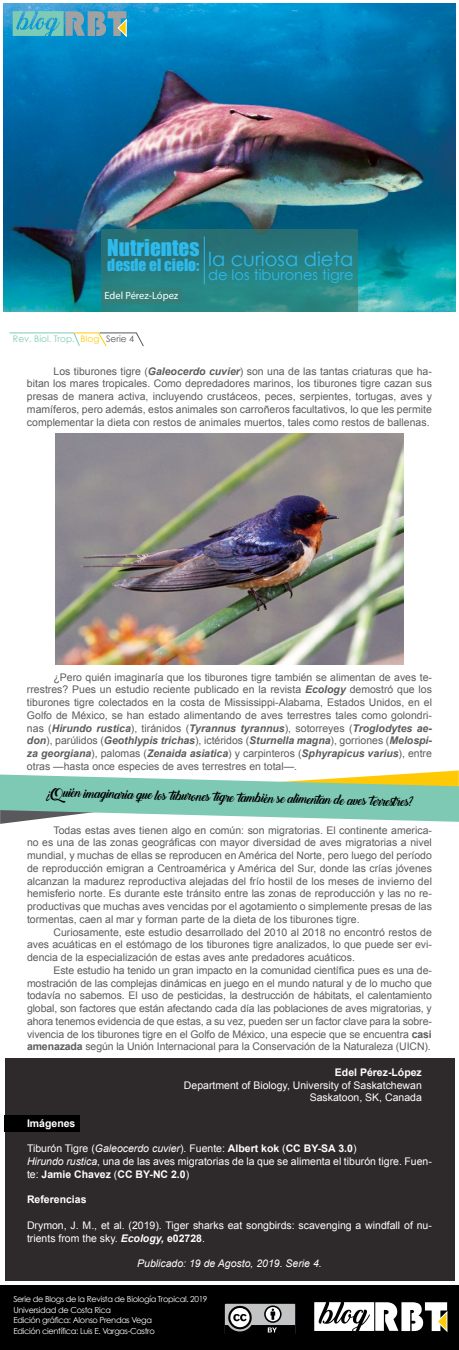
<style>
.page{position:relative;width:459px;height:1350px;background:#fff}
.page>*{position:absolute;margin:0;border:0;box-sizing:border-box;transform-origin:0 0}
.t1{font:21.38px "Impact";color:#2fb9ec}
.t2{font:19.42px "Century Gothic";color:#2fb9ec}
.t3{font:14.55px "Century Gothic";color:#2fb9ec}
.t4{font:12px "Backto Black Demo";color:#000}
.t5{font:10.5px/12.8px "Arial";color:#5c5c5e;text-align:justify}
.t6{font:10.5px/12.8px "Arial";color:#fff}
.t7{font:700 10.5px "Arial";color:#fff}
.t8{font:italic 10.5px "Arial";color:#fff}
.t9{font:10.5px "Myriad Pro";color:#fff}
.t10{font:9px "Century Gothic";color:#7ecbb5}
.t11{font:8.25px/10.5px "Century Gothic";letter-spacing:-.04em;color:#fff}
.s1{color:#ffcb05}
.s2{color:#58595b}
.s3{font-weight:700;font-style:italic}
.s4{font-weight:700}
.s5{font-style:italic}
</style>
<div class="page">
<div style="left:5px;top:1059px;width:450px;height:222px;background:#2e292b"></div>
<div style="left:5px;top:1115px;width:75px;height:16px;background:#000"></div>
<div style="left:0;top:1285px;width:459px;height:65px;background:#000"></div>
<svg style="left:314px;top:1302px;width:134px;height:31px"></svg>
<svg style="left:224px;top:1303px;width:72px;height:31px"></svg>
<img style="left:4px;top:4px;width:451px;height:308px">
<svg style="left:13px;top:11px;width:114px;height:26px;background:#6bacb5"></svg>
<svg style="left:101px;top:230px;width:257px;height:82px;background:#287d7e"></svg>
<div style="left:101px;top:288px;width:81px;height:16px;background:#33807a"></div>
<hr style="left:204px;top:236px;width:1px;height:48px;background:#2fb9ec">
<svg style="left:9px;top:332px;width:135px;height:15px"></svg>
<svg style="left:0;top:770px;width:459px;height:54px"></svg>
<img style="left:56px;top:433px;width:347px;height:232px">
<h1 class="t1" style="left:107px;top:231px;width:94px">Nutrientes</h1>
<h2 class="t2" style="left:107px;top:247px;width:248px"><sub>desde</sub> <sub>el</sub> <sub>cielo:</sub> la curiosa dieta</h2>
<h3 class="t3" style="left:208px;top:266px;width:147px">de los tiburones tigre</h3>
<p class="t9" style="left:104px;top:289px;width:75px">Edel Pérez-López</p>
<p class="t10" style="left:13px;top:333px;width:123px">Rev. Biol. Trop. <span class="s1">Blog</span> <span class="s2">Serie 4</span></p>
<p class="t5" style="left:27px;top:365px;width:406px;text-indent:27px">Los tiburones tigre (<span class="s3">Galeocerdo cuvier</span>) son una de las tantas criaturas que ha&shy;bitan los mares tropicales. Como depredadores marinos, los tiburones tigre cazan sus presas de manera activa, incluyendo crustáceos, peces, serpientes, tortugas, aves y mamíferos, pero además, estos animales son carroñeros facultativos, lo que les permite complementar la dieta con restos de animales muertos, tales como restos de ballenas.</p>
<p class="t5" style="left:27px;top:671px;width:407px;text-indent:27px">¿Pero quién imaginaría que los tiburones tigre también se alimentan de aves te&shy;rrestres? Pues un estudio reciente publicado en la revista <span class="s3">Ecology</span> demostró que los tiburones tigre colectados en la costa de Mississippi-Alabama, Estados Unidos, en el Golfo de México, se han estado alimentando de aves terrestres tales como golondri&shy;nas (<span class="s3">Hirundo rustica</span>), tiránidos (<span class="s3">Tyrannus tyrannus</span>), sotorreyes (<span class="s3">Troglodytes ae&shy;don</span>), parúlidos (<span class="s3">Geothlypis trichas</span>), ictéridos (<span class="s3">Sturnella magna</span>), gorriones (<span class="s3">Melospi&shy;za georgiana</span>), palomas (<span class="s3">Zenaida asiatica</span>) y carpinteros (<span class="s3">Sphyrapicus varius</span>), entre otras —hasta once especies de aves terrestres en total—.</p>
<p class="t4" style="left:46px;top:784px;width:371px;rotate:2deg">¿Quién imaginaría que los tiburones tigre también se alimentan de aves terrestr es?</p>
<p class="t5" style="left:27px;top:824px;width:406px;text-indent:27px">Todas estas aves tienen algo en común: son migratorias. El continente america&shy;no es una de las zonas geográficas con mayor diversidad de aves migratorias a nivel mundial, y muchas de ellas se reproducen en América del Norte, pero luego del período de reproducción emigran a Centroamérica y América del Sur, donde las crías jóvenes alcanzan la madurez reproductiva alejadas del frío hostil de los meses de invierno del hemisferio norte. Es durante este tránsito entre las zonas de reproducción y las no re&shy;productivas que muchas aves vencidas por el agotamiento o simplemente presas de las tormentas, caen al mar y forman parte de la dieta de los tiburones tigre.</p>
<p class="t5" style="left:27px;top:926px;width:406px;text-indent:27px">Curiosamente, este estudio desarrollado del 2010 al 2018 no encontró restos de aves acuáticas en el estómago de los tiburones tigre analizados, lo que puede ser evi&shy;dencia de la especialización de estas aves ante predadores acuáticos.</p>
<p class="t5" style="left:27px;top:964px;width:406px;text-indent:27px">Este estudio ha tenido un gran impacto en la comunidad científica pues es una de&shy;mostración de las complejas dinámicas en juego en el mundo natural y de lo mucho que todavía no sabemos. El uso de pesticidas, la destrucción de hábitats, el calentamiento global, son factores que están afectando cada día las poblaciones de aves migratorias, y ahora tenemos evidencia de que estas, a su vez, pueden ser un factor clave para la sobre&shy;vivencia de los tiburones tigre en el Golfo de México, una especie que se encuentra <span class="s4">casi amenazada</span> según la Unión Internacional para la Conservación de la Naturaleza (UICN).</p>
<p class="t7" style="left:335px;top:1065px;width:88px">Edel Pérez-López</p>
<p class="t6" style="left:184px;top:1079px;width:239px;text-align:right">Department of Biology, University of Saskatchewan<br>Saskatoon, SK, Canada</p>
<p class="t7" style="left:27px;top:1116px;width:50px">Imágenes</p>
<p class="t6" style="left:27px;top:1142px;width:406px">Tiburón Tigre (<span class="s5">Galeocerdo cuvier</span>). Fuente: <span class="s4">Albert kok</span> (<span class="s4">CC BY-SA 3.0</span>)<br><span class="s5">Hirundo rustica</span>, una de las aves migratorias de la que se alimenta el tiburón tigre. Fuen&shy;te: <span class="s4">Jamie Chavez</span> (<span class="s4">CC BY-NC 2.0</span>)</p>
<p class="t7" style="left:27px;top:1193px;width:61px">Referencias</p>
<p class="t6" style="left:27px;top:1219px;width:406px">Drymon, J. M., et al. (2019). Tiger sharks eat songbirds: scavenging a windfall of nu&shy;trients from the sky. <span class="s3">Ecology,</span> <span class="s4">e02728</span>.</p>
<p class="t8" style="left:137px;top:1257px;width:186px">Publicado: 19 de Agosto, 2019. Serie 4.</p>
<p class="t11" style="left:13px;top:1294px;width:196px">Serie de Blogs de la Revista de Biología Tropical. 2019<br>Universidad de Costa Rica<br>Edición gráfica: Alonso Prendas Vega<br>Edición científica: Luis E. Vargas-Castro</p>
</div>
